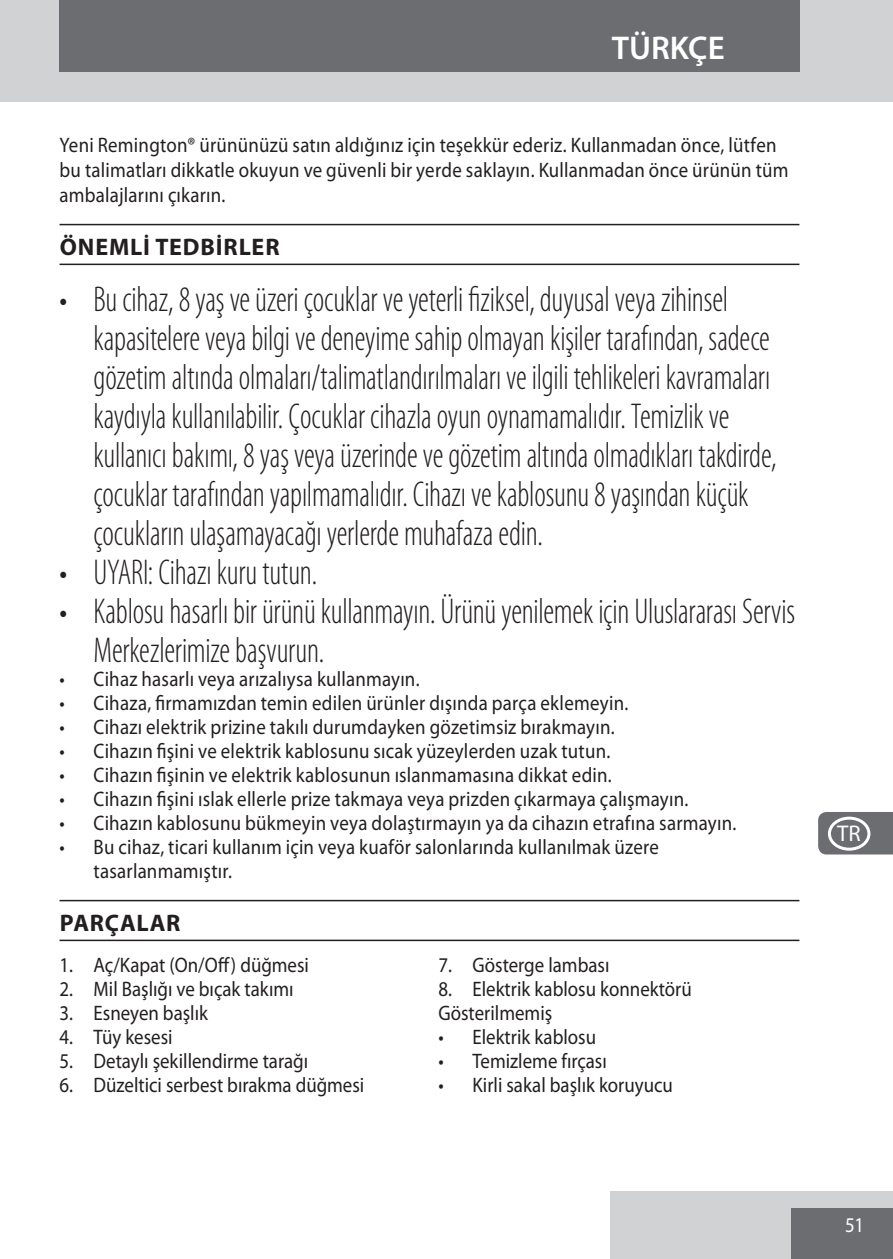
<style>
.page{position:relative;width:893px;height:1259px;background:#fff}
.page>*{position:absolute;margin:0;border:0;box-sizing:border-box;transform-origin:0 0}
.t1{font:300 condensed 36px/39px "Myriad Pro";letter-spacing:-.01em;color:#231f20;scale:.9 1}
.t2{font:600 33px "Myriad Pro";color:#fff}
.heading{font:700 24px "Myriad Pro";letter-spacing:.035em;color:#231f20}
.t3{font:22.8px "Myriad Pro";color:#fff}
.Default{font:21px/25.2px "Myriad Pro";letter-spacing:.01em;color:#231f20;scale:.9 1}
.Parts{font:21px "Myriad Pro";color:#231f20;scale:.9 1}
.t4{font:21px "Myriad Pro";color:#fff;scale:.9 1}
</style>
<div class="page">
<div style="left:611px;top:1191px;width:282px;height:68px;background:#d1d2d4"></div>
<div style="left:791px;top:1208px;width:102px;height:51px;background:#6c6d70"></div>
<div style="left:0;top:0;width:893px;height:102px;background:#d1d2d4"></div>
<div style="left:59px;top:0;width:740px;height:72px;background:#6c6d70"></div>
<hr style="left:60px;top:224px;width:739px;height:1px;background:#231f20">
<hr style="left:60px;top:264px;width:739px;height:1px;background:#231f20">
<hr style="left:60px;top:900px;width:739px;height:1px;background:#231f20">
<hr style="left:60px;top:939px;width:739px;height:2px;background:#231f20">
<svg style="left:818px;top:812px;width:75px;height:42px;background:#747578"></svg>
<div style="left:828px;top:136px;width:42px;height:34px;border:3px solid #fff;border-radius:50%"></div>
<div style="left:828px;top:179px;width:42px;height:34px;border:3px solid #fff;border-radius:50%"></div>
<div style="left:828px;top:221px;width:42px;height:34px;border:3px solid #fff;border-radius:50%"></div>
<div style="left:828px;top:264px;width:42px;height:34px;border:3px solid #fff;border-radius:50%"></div>
<div style="left:828px;top:306px;width:42px;height:34px;border:3px solid #fff;border-radius:50%"></div>
<div style="left:828px;top:349px;width:42px;height:34px;border:3px solid #fff;border-radius:50%"></div>
<div style="left:828px;top:391px;width:42px;height:34px;border:3px solid #fff;border-radius:50%"></div>
<div style="left:828px;top:434px;width:42px;height:34px;border:3px solid #fff;border-radius:50%"></div>
<div style="left:828px;top:476px;width:42px;height:34px;border:3px solid #fff;border-radius:50%"></div>
<div style="left:828px;top:519px;width:42px;height:34px;border:3px solid #fff;border-radius:50%"></div>
<div style="left:828px;top:561px;width:42px;height:34px;border:3px solid #fff;border-radius:50%"></div>
<div style="left:828px;top:604px;width:42px;height:34px;border:3px solid #fff;border-radius:50%"></div>
<div style="left:828px;top:646px;width:42px;height:34px;border:3px solid #fff;border-radius:50%"></div>
<div style="left:828px;top:689px;width:42px;height:34px;border:3px solid #fff;border-radius:50%"></div>
<div style="left:828px;top:731px;width:42px;height:34px;border:3px solid #fff;border-radius:50%"></div>
<div style="left:828px;top:774px;width:42px;height:34px;border:3px solid #fff;border-radius:50%"></div>
<div style="left:828px;top:816px;width:42px;height:34px;border:3px solid #fff;border-radius:50%"></div>
<div style="left:828px;top:859px;width:42px;height:34px;border:3px solid #fff;border-radius:50%"></div>
<div style="left:828px;top:901px;width:42px;height:34px;border:3px solid #fff;border-radius:50%"></div>
<div style="left:828px;top:944px;width:42px;height:34px;border:3px solid #fff;border-radius:50%"></div>
<div style="left:828px;top:986px;width:42px;height:34px;border:3px solid #fff;border-radius:50%"></div>
<div style="left:828px;top:1029px;width:42px;height:34px;border:3px solid #fff;border-radius:50%"></div>
<div style="left:828px;top:1071px;width:42px;height:35px;border:3px solid #fff;border-radius:50%"></div>
<div style="left:828px;top:1114px;width:42px;height:34px;border:3px solid #fff;border-radius:50%"></div>
<p class="t2" style="left:612px;top:27px;width:114px">TÜRKÇE</p>
<p class="Default" style="left:60px;top:132px;width:812px">Yeni Remington® ürününüzü satın aldığınız için teşekkür ederiz. Kullanmadan önce, lütfen bu talimatları dikkatle okuyun ve güvenli bir yerde saklayın. Kullanmadan önce ürünün tüm ambalajlarını çıkarın.</p>
<p class="heading" style="left:60px;top:231px;width:221px">ÖNEMLİ TEDBİRLER</p>
<p class="t1" style="left:94px;top:280px;width:760px;text-indent:-34px">• Bu cihaz, 8 yaş ve üzeri çocuklar ve yeterli fiziksel, duyusal veya zihinsel kapasitelere veya bilgi ve deneyime sahip olmayan kişiler tarafından, sadece gözetim altında olmaları/talimatlandırılmaları ve ilgili tehlikeleri kavramaları kaydıyla kullanılabilir. Çocuklar cihazla oyun oynamamalıdır. Temizlik ve kullanıcı bakımı, 8 yaş veya üzerinde ve gözetim altında olmadıkları takdirde, çocuklar tarafından yapılmamalıdır. Cihazı ve kablosunu 8 yaşından küçük çocukların ulaşamayacağı yerlerde muhafaza edin.</p>
<p class="t1" style="left:60px;top:553px;width:288px">• UYARI: Cihazı kuru tutun.</p>
<p class="t1" style="left:94px;top:592px;width:781px;text-indent:-34px">• Kablosu hasarlı bir ürünü kullanmayın. Ürünü yenilemek için Uluslararası Servis<br>Merkezlerimize başvurun.</p>
<p class="Default" style="left:60px;top:666px;width:402px">• Cihaz hasarlı veya arızalıysa kullanmayın.</p>
<p class="Default" style="left:60px;top:690px;width:634px">• Cihaza, firmamızdan temin edilen ürünler dışında parça eklemeyin.</p>
<p class="Default" style="left:60px;top:714px;width:618px">• Cihazı elektrik prizine takılı durumdayken gözetimsiz bırakmayın.</p>
<p class="Default" style="left:60px;top:738px;width:614px">• Cihazın fişini ve elektrik kablosunu sıcak yüzeylerden uzak tutun.</p>
<p class="Default" style="left:60px;top:762px;width:615px">• Cihazın fişinin ve elektrik kablosunun ıslanmamasına dikkat edin.</p>
<p class="Default" style="left:60px;top:786px;width:700px">• Cihazın fişini ıslak ellerle prize takmaya veya prizden çıkarmaya çalışmayın.</p>
<p class="Default" style="left:60px;top:810px;width:754px">• Cihazın kablosunu bükmeyin veya dolaştırmayın ya da cihazın etrafına sarmayın.</p>
<p class="Default" style="left:94px;top:835px;width:630px;line-height:24px;text-indent:-34px">• Bu cihaz, ticari kullanım için veya kuaför salonlarında kullanılmak üzere tasarlanmamıştır.</p>
<p class="heading" style="left:60px;top:907px;width:122px">PARÇALAR</p>
<p class="Default" style="left:60px;top:952px;width:279px">1. Aç/Kapat (On/Off) düğmesi</p>
<p class="Default" style="left:60px;top:976px;width:262px">2. Mil Başlığı ve bıçak takımı</p>
<p class="Default" style="left:60px;top:1000px;width:167px">3. Esneyen başlık</p>
<p class="Default" style="left:60px;top:1024px;width:127px">4. Tüy kesesi</p>
<p class="Default" style="left:60px;top:1048px;width:278px">5. Detaylı şekillendirme tarağı</p>
<p class="Default" style="left:60px;top:1072px;width:340px">6. Düzeltici serbest bırakma düğmesi</p>
<p class="Default" style="left:438px;top:952px;width:191px">7. Gösterge lambası</p>
<p class="Default" style="left:438px;top:976px;width:283px">8. Elektrik kablosu konnektörü</p>
<p class="Parts" style="left:438px;top:1000px;width:128px">Gösterilmemiş</p>
<p class="Default" style="left:438px;top:1024px;width:177px">• Elektrik kablosu</p>
<p class="Default" style="left:438px;top:1048px;width:189px">• Temizleme fırçası</p>
<p class="Default" style="left:438px;top:1072px;width:262px">• Kirli sakal başlık koruyucu</p>
<p class="t3" style="left:837px;top:819px;width:25px">TR</p>
<p class="t4" style="left:845px;top:1212px;width:22px">51</p>
</div>
